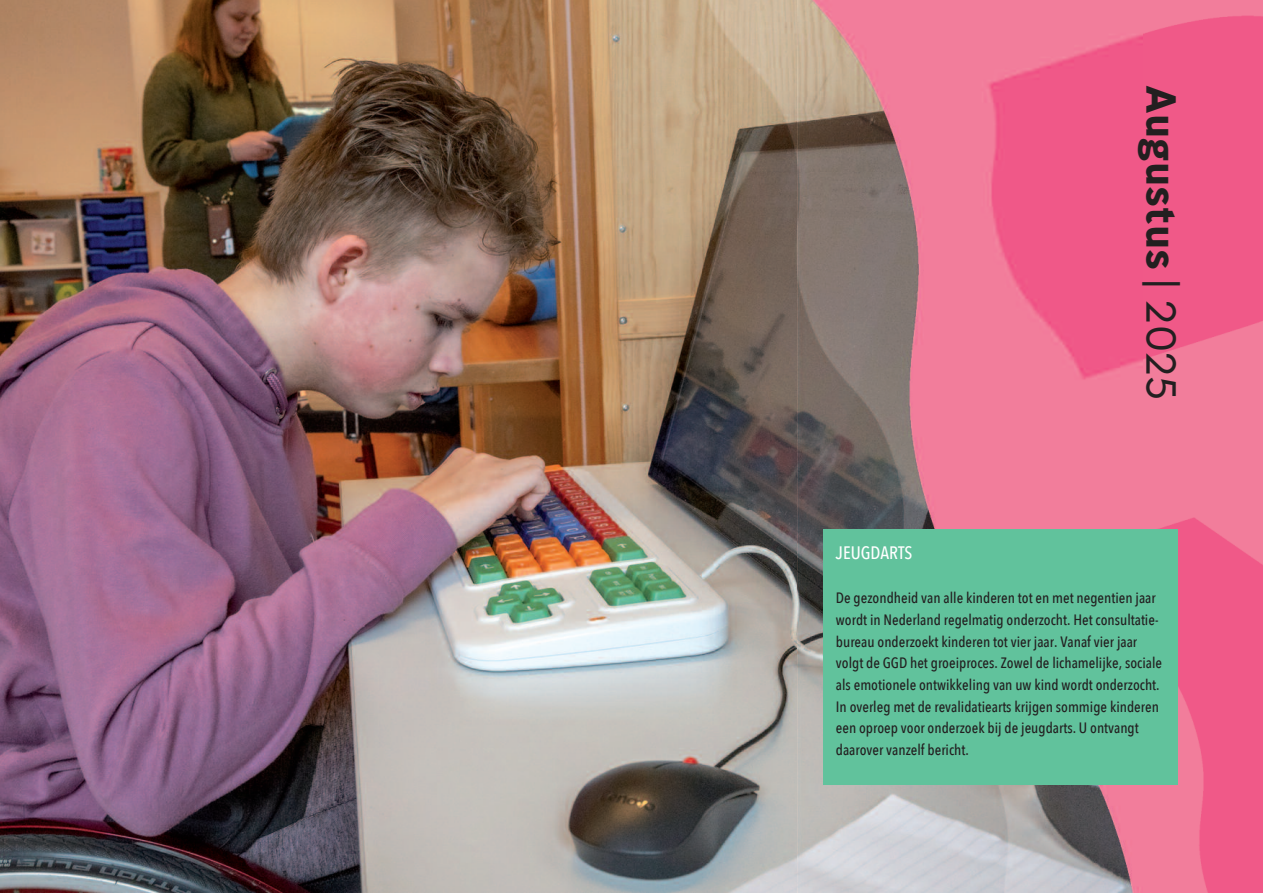
<style>
.page{position:relative;width:1263px;height:893px;background:#fff}
.page>*{position:absolute;margin:0;border:0;box-sizing:border-box;transform-origin:0 0}
.t1{font:700 42px "Ministry";color:#231f20}
.t2{font:500 18px "Avenir Next Condensed";color:#fff}
.t3{font:500 15px/21.6px "Avenir Next Condensed";color:#231f20}
.s1{font-weight:300}
</style>
<div class="page">
<img style="left:0;top:0;width:702px;height:893px">
<img style="left:702px;top:0;width:561px;height:893px">
<div style="left:824px;top:529px;width:354px;height:256px;background:#61c29c"></div>
<h1 class="t1" style="left:1178px;top:85px;width:317px;rotate:90deg">Augustus <span class="s1">| 2025</span></h1>
<p class="t2" style="left:836px;top:541px;width:78px">JEUGDARTS</p>
<p class="t3" style="left:836px;top:588px;width:328px">De gezondheid van alle kinderen tot en met negentien jaar wordt in Nederland regelmatig onderzocht. Het consultatie&shy;bureau onderzoekt kinderen tot vier jaar. Vanaf vier jaar volgt de GGD het groeiproces. Zowel de lichamelijke, sociale als emotionele ontwikkeling van uw kind wordt onderzocht.<br>In overleg met de revalidatiearts krijgen sommige kinderen een oproep voor onderzoek bij de jeugdarts. U ontvangt daarover vanzelf bericht.</p>
</div>
